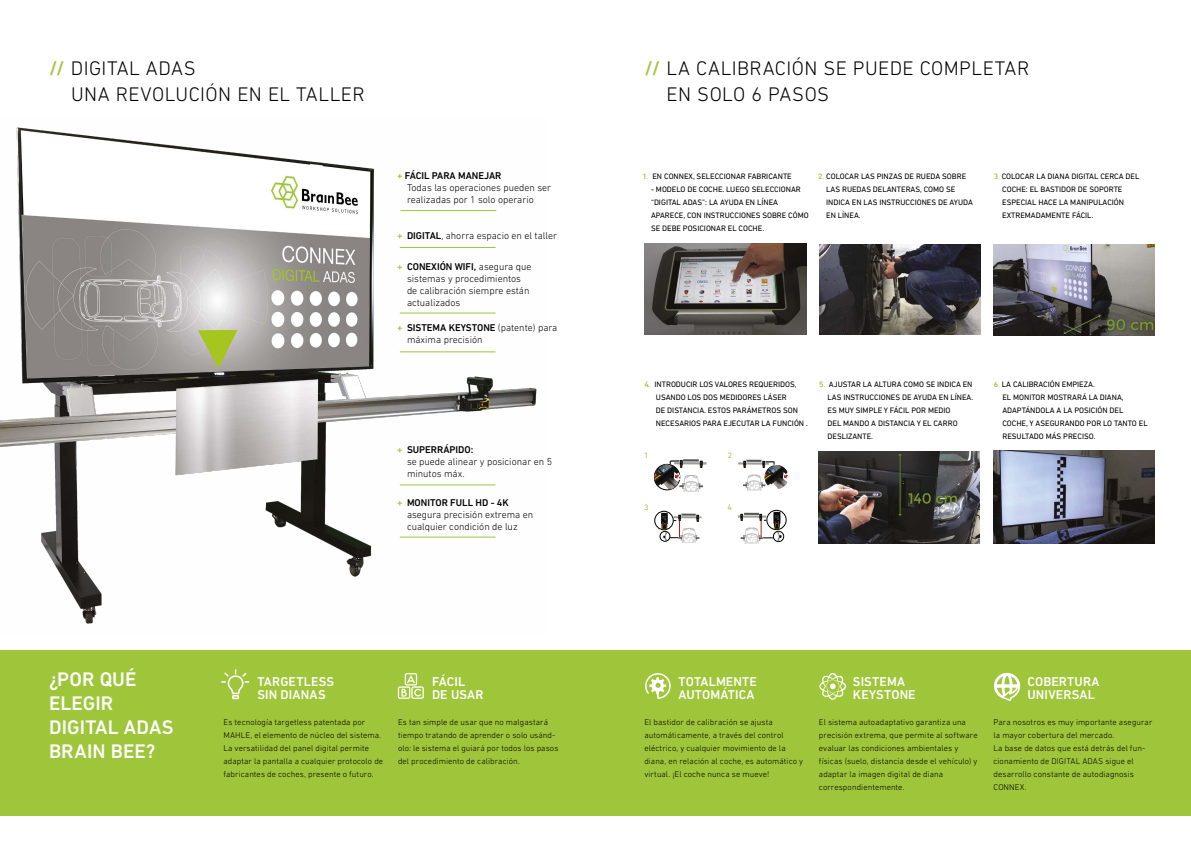
<style>
.page{position:relative;width:1191px;height:842px;background:#fff}
.page>*{position:absolute;margin:0;border:0;box-sizing:border-box;transform-origin:0 0}
.t1{font:300 20px/26px "DIN Next LT Pro";letter-spacing:.02em;color:#000}
.t2{font:500 20px/24px "DIN Next LT Pro";letter-spacing:.005em;color:#fff}
.t3{font:500 13px/13px "DIN Next LT Pro";letter-spacing:.01em;color:#fff}
.t4{font:300 10px/12px "DIN Next LT Pro";color:#000}
.t5{font:300 8.5px/13px "DIN Next LT Pro";letter-spacing:.01em;color:#000}
.t6{font:8px/13px "DIN Next LT Pro";color:#000}
.t7{font:8px "DIN Next LT Pro";color:#9fc63b}
.s1{font-weight:500;color:#9fc63b}
.s2{font-weight:500}
.s3{color:#9fc63b}
</style>
<div class="page">
<div style="left:0;top:650px;width:1191px;height:166px;background:#9fc63b"></div>
<img style="left:644px;top:243px;width:162px;height:92px">
<img style="left:819px;top:244px;width:161px;height:91px">
<img style="left:993px;top:244px;width:162px;height:91px">
<img style="left:818px;top:452px;width:162px;height:91px">
<img style="left:993px;top:451px;width:162px;height:92px">
<hr style="left:683px;top:459px;width:16px;height:3px;background:#575756">
<img style="left:654px;top:464px;width:16px;height:26px">
<svg style="left:670px;top:460px;width:37px;height:32px"></svg>
<svg style="left:743px;top:475px;width:21px;height:15px"></svg>
<svg style="left:738px;top:460px;width:37px;height:8px"></svg>
<img style="left:764px;top:465px;width:24px;height:24px">
<svg style="left:783px;top:473px;width:5px;height:6px"></svg>
<div style="left:660px;top:531px;width:10px;height:10px;border:1px solid #000;border-radius:50%"></div>
<div style="left:654px;top:511px;width:19px;height:19px;border:1px solid #000;border-radius:50%"></div>
<img style="left:654px;top:512px;width:17px;height:18px">
<svg style="left:662px;top:514px;width:39px;height:29px"></svg>
<div style="left:773px;top:531px;width:10px;height:11px;border:1px solid #000;border-radius:50%"></div>
<div style="left:767px;top:510px;width:19px;height:20px;border:1px solid #000;border-radius:50%"></div>
<img style="left:769px;top:511px;width:18px;height:18px">
<svg style="left:738px;top:513px;width:44px;height:30px"></svg>
<svg style="left:221px;top:669px;width:28px;height:30px"></svg>
<svg style="left:398px;top:673px;width:26px;height:26px"></svg>
<svg style="left:645px;top:673px;width:25px;height:26px"></svg>
<svg style="left:819px;top:673px;width:27px;height:27px"></svg>
<svg style="left:994px;top:673px;width:26px;height:28px"></svg>
<img style="left:0;top:127px;width:537px;height:497px">
<h1 class="t1" style="left:71px;top:55px;width:295px;text-indent:-22px"><span class="s1">//</span> DIGITAL ADAS<br>UNA REVOLUCIÓN EN EL TALLER</h1>
<h1 class="t1" style="left:666px;top:55px;width:364px;text-indent:-22px"><span class="s1">//</span> LA CALIBRACIÓN SE PUEDE COMPLETAR<br>EN SOLO 6 PASOS</h1>
<p class="t4" style="left:407px;top:169px;width:146px;text-indent:-10px"><span class="s1">+</span> <span class="s2">FÁCIL PARA MANEJAR<br></span>Todas las operaciones pueden ser realizadas por 1 solo operario</p>
<p class="t4" style="left:397px;top:230px;width:161px"><span class="s1">+</span> <span class="s2">DIGITAL</span>, ahorra espacio en el taller</p>
<p class="t4" style="left:407px;top:260px;width:126px;text-indent:-10px"><span class="s1">+</span> <span class="s2">CONEXIÓN WIFI,</span> asegura que sistemas y procedimientos de calibración siempre están actualizados</p>
<p class="t4" style="left:407px;top:321px;width:152px;text-indent:-10px"><span class="s1">+</span> <span class="s2">SISTEMA KEYSTONE</span> (patente) para máxima precisión</p>
<p class="t4" style="left:407px;top:444px;width:146px;text-indent:-10px"><span class="s1">+</span> <span class="s2">SUPERRÁPIDO:<br></span>se puede alinear y posicionar en 5 minutos máx.</p>
<p class="t4" style="left:407px;top:496px;width:128px;text-indent:-10px"><span class="s1">+</span> <span class="s2">MONITOR FULL HD - 4K </span>asegura precisión extrema en cualquier condición de luz</p>
<h1 class="t2" style="left:49px;top:667px;width:126px">¿POR QUÉ<br>ELEGIR<br>DIGITAL ADAS<br>BRAIN BEE?</h1>
<h2 class="t3" style="left:257px;top:675px;width:78px">TARGETLESS<br>SIN DIANAS</h2>
<p class="t5" style="left:223px;top:716px;width:161px">Es tecnología targetless patentada por MAHLE, el elemento de núcleo del sistema.<br>La versatilidad del panel digital permite adaptar la pantalla a cualquier protocolo de fabricantes de coches, presente o futuro.</p>
<h2 class="t3" style="left:432px;top:675px;width:53px">FÁCIL<br>DE USAR</h2>
<p class="t5" style="left:398px;top:716px;width:162px">Es tan simple de usar que no malgastará tiempo tratando de aprender o solo usánd&shy;olo: le sistema el guiará por todos los pasos del procedimiento de calibración.</p>
<p class="t6" style="left:642px;top:170px;width:151px"><span class="s1">1</span><span class="s3">.</span> EN CONNEX, SELECCIONAR FABRICANTE</p>
<p class="t6" style="left:651px;top:183px;width:159px">- MODELO DE COCHE. LUEGO SELECCIONAR “DIGITAL ADAS”: LA AYUDA EN LÍNEA APARECE, CON INSTRUCCIONES SOBRE CÓMO SE DEBE POSICIONAR EL COCHE.</p>
<p class="t6" style="left:826px;top:170px;width:148px;text-indent:-8px"><span class="s1">2</span><span class="s3">.</span> COLOCAR LAS PINZAS DE RUEDA SOBRE<br>LAS RUEDAS DELANTERAS, COMO SE<br>INDICA EN LAS INSTRUCCIONES DE AYUDA<br>EN LÍNEA.</p>
<p class="t6" style="left:1002px;top:170px;width:139px;text-indent:-9px"><span class="s1">3</span><span class="s3">.</span> COLOCAR LA DIANA DIGITAL CERCA DEL<br>COCHE: EL BASTIDOR DE SOPORTE<br>ESPECIAL HACE LA MANIPULACIÓN<br>EXTREMADAMENTE FÁCIL.</p>
<p class="t6" style="left:656px;top:378px;width:154px;text-indent:-11px"><span class="s1">4</span><span class="s3">.</span> INTRODUCIR LOS VALORES REQUERIDOS, USANDO LOS DOS MEDIDORES LÁSER<br>DE DISTANCIA. ESTOS PARÁMETROS SON NECESARIOS PARA EJECUTAR LA FUNCIÓN .</p>
<p class="t7" style="left:644px;top:450px;width:6px">1</p>
<p class="t7" style="left:728px;top:450px;width:6px">2</p>
<p class="t6" style="left:827px;top:378px;width:147px;text-indent:-9px"><span class="s1">5</span><span class="s3">.</span> AJUSTAR LA ALTURA COMO SE INDICA EN<br>LAS INSTRUCCIONES DE AYUDA EN LÍNEA.<br>ES MUY SIMPLE Y FÁCIL POR MEDIO<br>DEL MANDO A DISTANCIA Y EL CARRO<br>DESLIZANTE.</p>
<p class="t6" style="left:1002px;top:378px;width:147px;text-indent:-9px"><span class="s1">6</span><span class="s3">.</span> LA CALIBRACIÓN EMPIEZA.<br>EL MONITOR MOSTRARÁ LA DIANA,<br>ADAPTÁNDOLA A LA POSICIÓN DEL<br>COCHE, Y ASEGURANDO POR LO TANTO EL<br>RESULTADO MÁS PRECISO.</p>
<p class="t7" style="left:644px;top:503px;width:6px">3</p>
<p class="t7" style="left:727px;top:503px;width:6px">4</p>
<h2 class="t3" style="left:678px;top:675px;width:80px">TOTALMENTE<br>AUTOMÁTICA</h2>
<p class="t5" style="left:644px;top:716px;width:160px">El bastidor de calibración se ajusta automáticamente, a través del control eléctrico, y cualquier movimiento de la diana, en relación al coche, es automático y virtual. ¡El coche nunca se mueve!</p>
<h2 class="t3" style="left:853px;top:675px;width:64px">SISTEMA<br>KEYSTONE</h2>
<p class="t5" style="left:819px;top:716px;width:160px">El sistema autoadaptativo garantiza una precisión extrema, que permite al software evaluar las condiciones ambientales y físicas (suelo, distancia desde el vehículo) y adaptar la imagen digital de diana correspondientemente.</p>
<h2 class="t3" style="left:1027px;top:675px;width:74px">COBERTURA<br>UNIVERSAL</h2>
<p class="t5" style="left:993px;top:716px;width:160px">Para nosotros es muy importante asegurar la mayor cobertura del mercado.<br>La base de datos que está detrás del fun&shy;cionamiento de DIGITAL ADAS sigue el desarrollo constante de autodiagnosis<br>CONNEX.</p>
</div>
